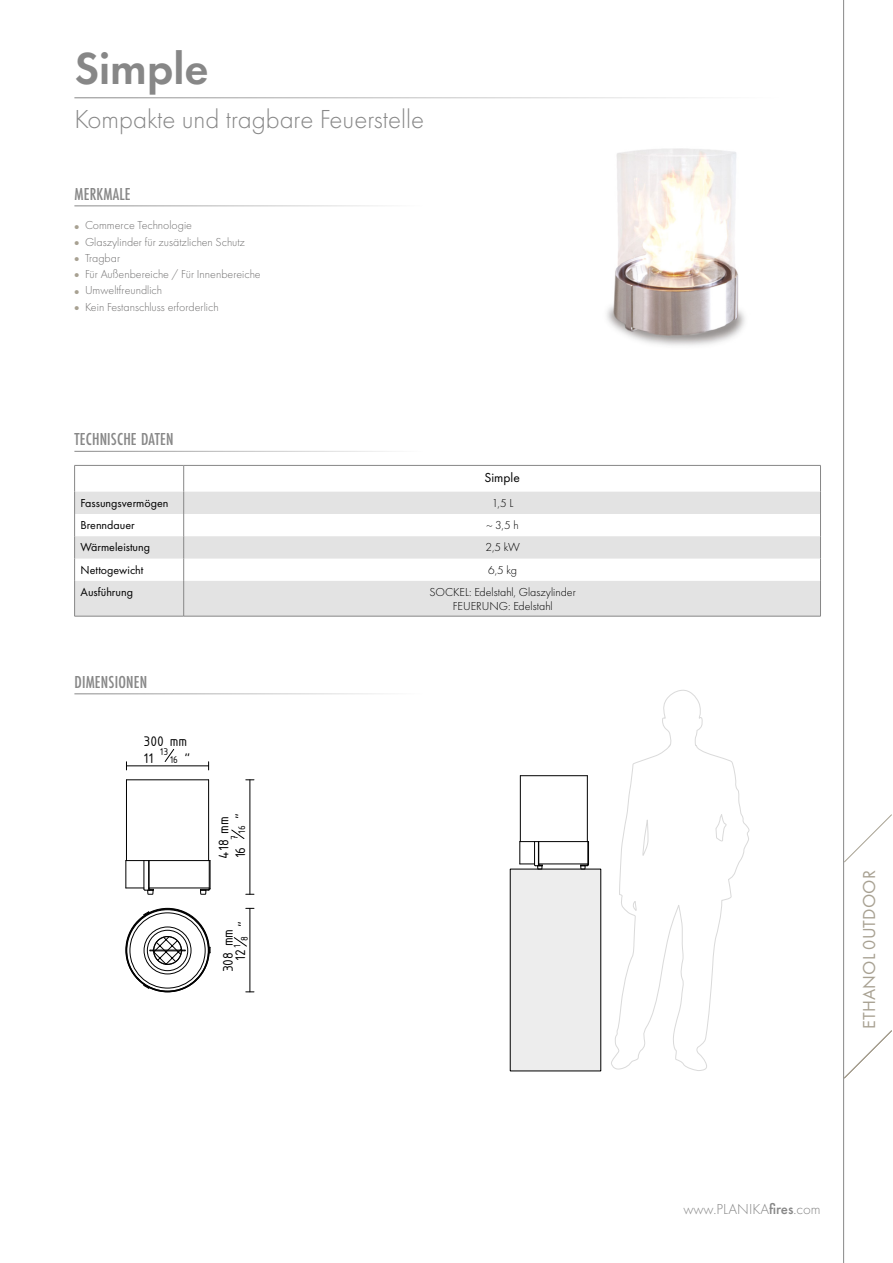
<style>
.page{position:relative;width:893px;height:1263px;background:#fff}
.page>*{position:absolute;margin:0;border:0;box-sizing:border-box;transform-origin:0 0}
.t1{font:600 46.5px "Futura PT";color:#878787}
.t2{font:300 27px "Futura PT";color:#878787}
.t3{font:500 18px "Futura PT Cond";letter-spacing:.01em;color:#878787}
.t4{font:18px "Futura PT";letter-spacing:.01em;color:#a8a192}
.t5{font:15px/16.6px "ISOCPEUR";color:#000}
.t6{font:300 15px "Futura PT";color:#878787}
.t7{font:13.5px "Futura PT";color:#000}
.t8{font:300 12px "Futura PT";color:#706f6f}
.t9{font:300 12px/14.1px "Futura PT";color:#000;text-align:center}
.t10{font:12px "Futura PT";color:#000}
.t11{font:10.5px "ISOCPEUR";color:#000}
.s1{font-family:"Proxima Nova";font-weight:900;font-size:6.75px;color:#a8a192}
.s2{font-size:15px}
.s3{font-weight:500}
</style>
<div class="page">
<hr style="left:74px;top:97px;width:705px;height:1px;background:#878787">
<hr style="left:74px;top:205px;width:349px;height:1px;background:#878787">
<hr style="left:74px;top:451px;width:349px;height:1px;background:#878787">
<hr style="left:74px;top:693px;width:349px;height:1px;background:#878787">
<hr style="left:843px;top:0;width:1px;height:1263px;background:#878787">
<svg style="left:75px;top:492px;width:745px;height:124px;fill:#e3e3e3"></svg>
<hr style="left:74px;top:465px;width:110px;height:1px;background:#878787">
<hr style="left:184px;top:465px;width:637px;height:1px;background:#878787">
<svg style="left:74px;top:466px;width:1px;height:115px"></svg>
<svg style="left:183px;top:466px;width:1px;height:115px"></svg>
<svg style="left:820px;top:466px;width:1px;height:115px"></svg>
<hr style="left:74px;top:581px;width:1px;height:35px;background:#878787">
<hr style="left:183px;top:581px;width:1px;height:35px;background:#878787">
<hr style="left:820px;top:581px;width:1px;height:35px;background:#878787">
<hr style="left:74px;top:616px;width:110px;height:1px;background:#878787">
<hr style="left:184px;top:616px;width:637px;height:1px;background:#878787">
<svg style="left:843px;top:1029px;width:49px;height:50px"></svg>
<svg style="left:843px;top:813px;width:49px;height:50px"></svg>
<img style="left:606px;top:148px;width:139px;height:198px">
<hr style="left:126px;top:765px;width:83px;height:1px;background:#000">
<svg style="left:164px;top:749px;width:11px;height:13px"></svg>
<svg style="left:143px;top:984px;width:7px;height:5px"></svg>
<svg style="left:209px;top:947px;width:2px;height:6px"></svg>
<hr style="left:149px;top:888px;width:60px;height:1px;background:#000">
<hr style="left:126px;top:860px;width:83px;height:1px;background:#000">
<hr style="left:126px;top:779px;width:83px;height:1px;background:#000">
<svg style="left:200px;top:860px;width:11px;height:35px"></svg>
<svg style="left:126px;top:860px;width:28px;height:56px"></svg>
<hr style="left:208px;top:780px;width:1px;height:80px;background:#000">
<hr style="left:126px;top:780px;width:1px;height:80px;background:#000">
<svg style="left:149px;top:937px;width:37px;height:27px"></svg>
<div style="left:153px;top:936px;width:29px;height:28px;border:1px solid #000;border-radius:50%"></div>
<div style="left:153px;top:936px;width:29px;height:29px;border:1px solid #000;border-radius:50%"></div>
<div style="left:147px;top:930px;width:41px;height:41px;border:1px solid #000;border-radius:50%"></div>
<div style="left:144px;top:927px;width:47px;height:47px;border:1px solid #000;border-radius:50%"></div>
<div style="left:130px;top:912px;width:75px;height:76px;border:1px solid #000;border-radius:50%"></div>
<div style="left:126px;top:909px;width:83px;height:83px;border:1px solid #000;border-radius:50%"></div>
<hr style="left:250px;top:780px;width:1px;height:114px;background:#000">
<svg style="left:231px;top:829px;width:14px;height:10px"></svg>
<svg style="left:233px;top:937px;width:14px;height:10px"></svg>
<hr style="left:250px;top:908px;width:1px;height:84px;background:#000">
<div style="left:510px;top:869px;width:91px;height:202px;background:#ededed"></div>
<svg style="left:611px;top:690px;width:138px;height:381px"></svg>
<hr style="left:539px;top:864px;width:49px;height:1px;background:#000">
<hr style="left:520px;top:841px;width:68px;height:1px;background:#000">
<hr style="left:520px;top:775px;width:67px;height:1px;background:#000">
<svg style="left:580px;top:841px;width:9px;height:29px"></svg>
<svg style="left:520px;top:841px;width:23px;height:29px"></svg>
<hr style="left:587px;top:776px;width:1px;height:65px;background:#000">
<hr style="left:520px;top:776px;width:1px;height:65px;background:#000">
<h1 class="t1" style="left:74px;top:40px;width:136px">Simple</h1>
<h2 class="t2" style="left:74px;top:104px;width:351px">Kompakte und tragbare Feuerstelle</h2>
<h3 class="t3" style="left:74px;top:183px;width:58px">MERKMALE</h3>
<p class="t8" style="left:74px;top:219px;width:119px"><span class="s1">●</span> Commerce Technologie</p>
<p class="t8" style="left:74px;top:235px;width:172px"><span class="s1">●</span> Glaszylinder für zusätzlichen Schutz</p>
<p class="t8" style="left:74px;top:251px;width:47px"><span class="s1">●</span> Tragbar</p>
<p class="t8" style="left:74px;top:267px;width:188px"><span class="s1">●</span> Für Außenbereiche / Für Innenbereiche</p>
<p class="t8" style="left:74px;top:284px;width:89px"><span class="s1">●</span> Umweltfreundlich</p>
<p class="t8" style="left:74px;top:300px;width:146px"><span class="s1">●</span> Kein Festanschluss erforderlich</p>
<h3 class="t3" style="left:74px;top:429px;width:101px">TECHNISCHE DATEN</h3>
<p class="t7" style="left:484px;top:469px;width:37px">Simple</p>
<p class="t10" style="left:81px;top:496px;width:89px">Fassungsvermögen</p>
<p class="t9" style="left:492px;top:496px;width:23px">1,5 L</p>
<p class="t10" style="left:81px;top:518px;width:56px">Brenndauer</p>
<p class="t9" style="left:486px;top:518px;width:34px">~ 3,5 h</p>
<p class="t10" style="left:81px;top:540px;width:71px">Wärmeleistung</p>
<p class="t9" style="left:485px;top:540px;width:36px">2,5 kW</p>
<p class="t10" style="left:81px;top:563px;width:64px">Nettogewicht</p>
<p class="t9" style="left:488px;top:563px;width:30px">6,5 kg</p>
<p class="t10" style="left:81px;top:585px;width:54px">Ausführung</p>
<p class="t9" style="left:429px;top:585px;width:148px">SOCKEL: Edelstahl, Glaszylinder<br>FEUERUNG: Edelstahl</p>
<h3 class="t3" style="left:74px;top:671px;width:74px">DIMENSIONEN</h3>
<p class="t5" style="left:144px;top:732px;width:45px">300 mm<br>11</p>
<p class="t11" style="left:160px;top:745px;width:10px">13</p>
<p class="t11" style="left:170px;top:753px;width:22px">16 <span class="s2">"</span></p>
<p class="t11" style="left:235px;top:834px;width:22px;rotate:-90deg">16 <span class="s2">"</span></p>
<p class="t5" style="left:215px;top:859px;width:44px;rotate:-90deg">418 mm<br>16</p>
<p class="t11" style="left:228px;top:840px;width:6px;rotate:-90deg">7</p>
<p class="t11" style="left:238px;top:941px;width:22px;rotate:-90deg">8 <span class="s2">"</span></p>
<p class="t5" style="left:221px;top:961px;width:34px;line-height:12.5px;text-indent:-11px;rotate:-90deg">308 mm<br>12</p>
<p class="t11" style="left:230px;top:947px;width:5px;rotate:-90deg">1</p>
<h3 class="t4" style="left:858px;top:1029px;width:160px;rotate:-90deg">ETHANOL 0UTDOOR</h3>
<p class="t6" style="left:683px;top:1200px;width:139px">www.PLANIKA<span class="s3">fires</span>.com</p>
</div>
